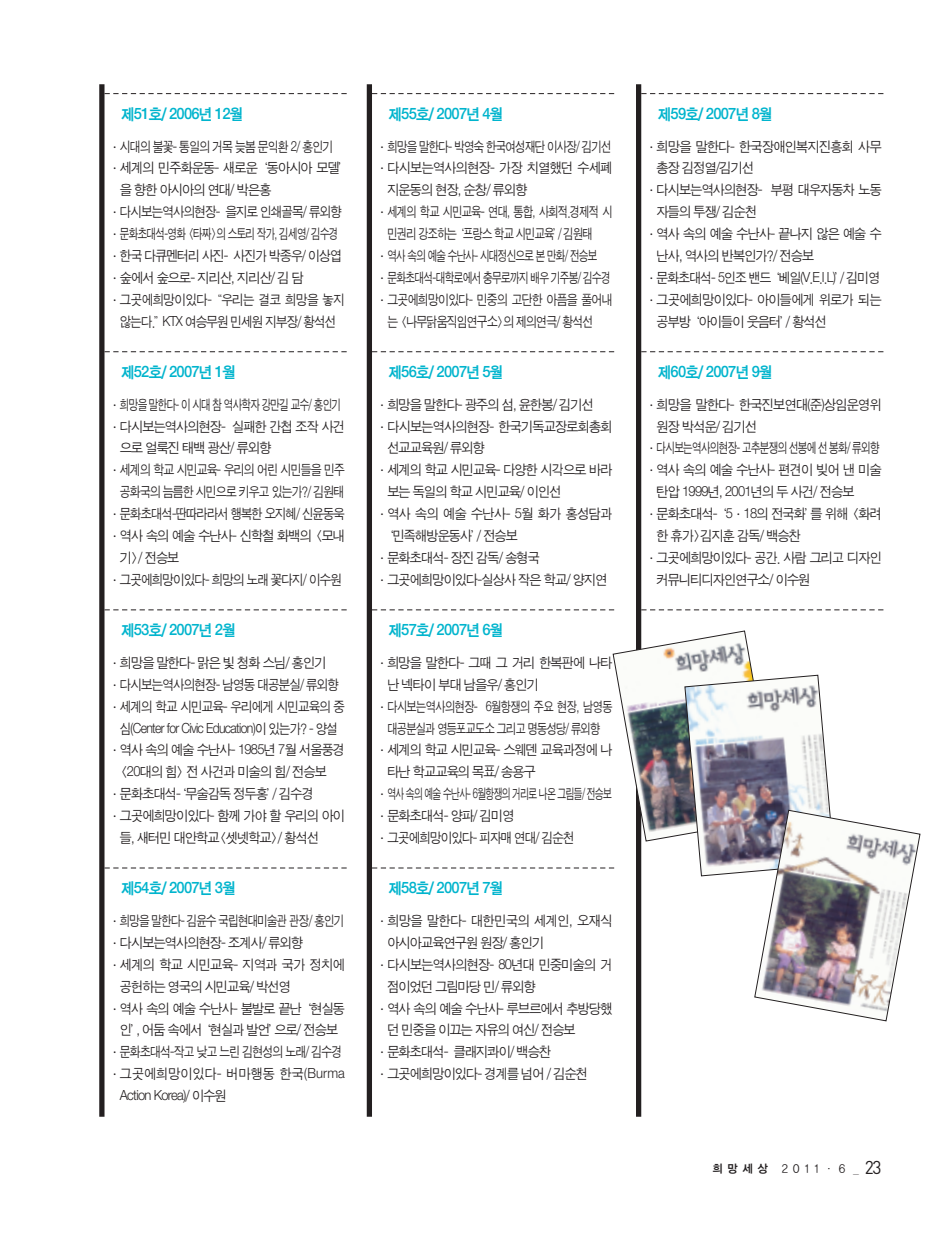
<style>
.page{position:relative;width:943px;height:1241px;background:#fff}
.page>*{position:absolute;margin:0;border:0;box-sizing:border-box;transform-origin:0 0}
.t1{font:15.75px "Sand Kg";letter-spacing:-.055em;color:#00b4cd;scale:.95 1}
.t2{font:14px "Sand Jg";letter-spacing:-.055em;color:#231f20;scale:.95 1}
.t3{font:14px "Sand Jg";letter-spacing:-.035em;color:#231f20;scale:.95 1}
.t4{font:14px "Sand Jg";letter-spacing:-.055em;color:#231f20;scale:.9 1}
.t5{font:14px "Sand Jg";letter-spacing:-.055em;color:#231f20;scale:.8 1}
.t6{font:14px "Sand Jg";letter-spacing:-.055em;color:#231f20;scale:.85 1}
.t7{font:14px "Sand Jg";letter-spacing:.01em;color:#231f20;scale:.95 1}
.t8{font:14px "Sand Jg";letter-spacing:-.025em;color:#231f20;scale:.95 1}
.t9{font:11.38px "YGO12";color:#231f20}
.s1{font-family:"YGO14"}
.s2{font-family:"Y Mj O11";font-size:12.25px}
.s3{font-family:"DIN";font-size:18.38px}
</style>
<div class="page">
<svg style="left:104px;top:93px;width:243px;height:1px"></svg>
<svg style="left:104px;top:351px;width:243px;height:1px"></svg>
<svg style="left:104px;top:609px;width:243px;height:1px"></svg>
<svg style="left:104px;top:867px;width:243px;height:1px"></svg>
<div style="left:99px;top:84px;width:5px;height:1032px;background:#231f20"></div>
<svg style="left:372px;top:93px;width:242px;height:1px"></svg>
<svg style="left:372px;top:351px;width:242px;height:1px"></svg>
<svg style="left:372px;top:609px;width:242px;height:1px"></svg>
<div style="left:367px;top:84px;width:5px;height:1032px;background:#231f20"></div>
<svg style="left:641px;top:93px;width:242px;height:1px"></svg>
<svg style="left:641px;top:351px;width:242px;height:1px"></svg>
<svg style="left:641px;top:609px;width:242px;height:1px"></svg>
<div style="left:636px;top:84px;width:5px;height:1032px;background:#231f20"></div>
<svg style="left:372px;top:630px;width:548px;height:391px"></svg>
<p class="t1" style="left:121px;top:106px;width:130px">제51호/ 2006년 12월</p>
<p class="t2" style="left:109px;top:139px;width:238px">·시대의 불꽃- 통일의 거목 늦봄 문익환 2/ 홍인기</p>
<p class="t2" style="left:109px;top:161px;width:256px">·세계의 민주화운동- 새로운‘동아시아 모델’</p>
<p class="t2" style="left:120px;top:183px;width:161px">을 향한 아시아의 연대/ 박은홍</p>
<p class="t2" style="left:109px;top:205px;width:247px">·다시보는역사의현장- 을지로 인쇄골목/ 류외향</p>
<p class="t2" style="left:109px;top:227px;width:243px">·문화초대석-영화 &lt;타짜&gt;의 스토리 작가, 김세영/ 김수경</p>
<p class="t2" style="left:109px;top:249px;width:247px">·한국 다큐멘터리 사진- 사진가 박종우/ 이상엽</p>
<p class="t2" style="left:109px;top:270px;width:207px">·숲에서 숲으로- 지리산, 지리산/ 김 담</p>
<p class="t3" style="left:109px;top:292px;width:250px">·그곳에희망이있다-“우리는 결코 희망을 놓지</p>
<p class="t4" style="left:120px;top:314px;width:242px">않는다.”KTX 여승무원 민세원 지부장/ 황석선</p>
<p class="t1" style="left:121px;top:364px;width:122px">제52호/ 2007년 1월</p>
<p class="t2" style="left:109px;top:397px;width:246px">·희망을 말한다- 이 시대 참 역사학자 강만길 교수/ 홍인기</p>
<p class="t2" style="left:109px;top:419px;width:250px">·다시보는역사의현장- 실패한 간첩 조작 사건</p>
<p class="t2" style="left:120px;top:441px;width:161px">으로 얼룩진 태백 광산/ 류외향</p>
<p class="t2" style="left:109px;top:463px;width:250px">·세계의 학교 시민교육- 우리의 어린 시민들을 민주</p>
<p class="t6" style="left:120px;top:485px;width:265px">공화국의 늠름한 시민으로 키우고 있는가?/ 김원태</p>
<p class="t2" style="left:109px;top:507px;width:250px">·문화초대석-딴따라라서 행복한 오지혜/ 신윤동욱</p>
<p class="t2" style="left:109px;top:528px;width:250px">·역사 속의 예술 수난사- 신학철 화백의 &lt;모내</p>
<p class="t2" style="left:120px;top:550px;width:64px">기&gt;/ 전승보</p>
<p class="t2" style="left:109px;top:572px;width:247px">·그곳에희망이있다- 희망의 노래 꽃다지/ 이수원</p>
<p class="t1" style="left:121px;top:622px;width:122px">제53호/ 2007년 2월</p>
<p class="t2" style="left:109px;top:655px;width:231px">·희망을 말한다- 맑은 빛 청화 스님/ 홍인기</p>
<p class="t2" style="left:109px;top:677px;width:244px">·다시보는역사의현장- 남영동 대공분실/ 류외향</p>
<p class="t2" style="left:109px;top:699px;width:250px">·세계의 학교 시민교육- 우리에게 시민교육의 중</p>
<p class="t4" style="left:120px;top:721px;width:244px">심(Center for Civic Education)이 있는가? - 양설</p>
<p class="t2" style="left:109px;top:743px;width:250px">·역사 속의 예술 수난사- 1985년 7월 서울풍경</p>
<p class="t2" style="left:120px;top:764px;width:219px">&lt;20대의 힘&gt; 전 사건과 미술의 힘/ 전승보</p>
<p class="t2" style="left:109px;top:786px;width:217px">·문화초대석‘- 무술감독 정두홍’/ 김수경</p>
<p class="t2" style="left:109px;top:808px;width:250px">·그곳에희망이있다- 함께 가야 할 우리의 아이</p>
<p class="t2" style="left:120px;top:830px;width:211px">들, 새터민 대안학교&lt;셋넷학교&gt;/ 황석선</p>
<p class="t1" style="left:121px;top:880px;width:122px">제54호/ 2007년 3월</p>
<p class="t2" style="left:109px;top:913px;width:249px">·희망을 말한다- 김윤수 국립현대미술관 관장/ 홍인기</p>
<p class="t2" style="left:109px;top:935px;width:206px">·다시보는역사의현장- 조계사/ 류외향</p>
<p class="t3" style="left:109px;top:957px;width:250px">·세계의 학교 시민교육- 지역과 국가 정치에</p>
<p class="t2" style="left:120px;top:979px;width:181px">공헌하는 영국의 시민교육/ 박선영</p>
<p class="t2" style="left:109px;top:1001px;width:250px">·역사 속의 예술 수난사- 불발로 끝난‘현실동</p>
<p class="t2" style="left:120px;top:1022px;width:231px">인’, 어둠 속에서‘현실과 발언’으로/ 전승보</p>
<p class="t2" style="left:109px;top:1044px;width:247px">·문화초대석-작고 낮고 느린 김현성의 노래/ 김수경</p>
<p class="t7" style="left:109px;top:1066px;width:250px">·그곳에희망이있다- 버마행동 한국(Burma</p>
<p class="t2" style="left:120px;top:1088px;width:114px">Action Korea)/ 이수원</p>
<p class="t1" style="left:388px;top:106px;width:122px">제55호/ 2007년 4월</p>
<p class="t2" style="left:376px;top:139px;width:249px">·희망을 말한다- 박영숙 한국여성재단 이사장/ 김기선</p>
<p class="t2" style="left:376px;top:161px;width:250px">·다시보는역사의현장- 가장 치열했던 수세폐</p>
<p class="t2" style="left:387px;top:183px;width:149px">지운동의 현장, 순창/ 류외향</p>
<p class="t2" style="left:376px;top:205px;width:250px">·세계의 학교 시민교육- 연대, 통합, 사회적.경제적 시</p>
<p class="t5" style="left:387px;top:227px;width:258px">민권리 강조하는‘프랑스 학교 시민교육’/ 김원태</p>
<p class="t2" style="left:376px;top:249px;width:234px">·역사 속의 예술 수난사- 시대정신으로 본 만화/ 전승보</p>
<p class="t2" style="left:376px;top:270px;width:248px">·문화초대석-대학로에서 충무로까지 배우 기주봉/ 김수경</p>
<p class="t2" style="left:376px;top:292px;width:250px">·그곳에희망이있다- 민중의 고단한 아픔을 풀어내</p>
<p class="t6" style="left:387px;top:314px;width:243px">는 &lt;나무닭움직임연구소&gt;의 제의연극/ 황석선</p>
<p class="t1" style="left:388px;top:364px;width:122px">제56호/ 2007년 5월</p>
<p class="t2" style="left:376px;top:397px;width:230px">·희망을 말한다- 광주의 섬, 윤한봉/ 김기선</p>
<p class="t2" style="left:376px;top:419px;width:250px">·다시보는역사의현장- 한국기독교장로회총회</p>
<p class="t2" style="left:387px;top:441px;width:104px">선교교육원/ 류외향</p>
<p class="t2" style="left:376px;top:463px;width:250px">·세계의 학교 시민교육- 다양한 시각으로 바라</p>
<p class="t2" style="left:387px;top:485px;width:184px">보는 독일의 학교 시민교육/ 이인선</p>
<p class="t3" style="left:376px;top:507px;width:250px">·역사 속의 예술 수난사- 5월 화가 홍성담과</p>
<p class="t2" style="left:381px;top:528px;width:145px">‘민족해방운동사’/ 전승보</p>
<p class="t2" style="left:376px;top:550px;width:174px">·문화초대석- 장진 감독/ 송형국</p>
<p class="t2" style="left:376px;top:572px;width:245px">·그곳에희망이있다-실상사 작은 학교/ 양지연</p>
<p class="t1" style="left:388px;top:622px;width:122px">제57호/ 2007년 6월</p>
<p class="t2" style="left:376px;top:655px;width:250px">·희망을 말한다- 그때 그 거리 한복판에 나타</p>
<p class="t2" style="left:387px;top:677px;width:161px">난 넥타이 부대 남을우/ 홍인기</p>
<p class="t2" style="left:376px;top:699px;width:250px">·다시보는역사의현장- 6월항쟁의 주요 현장, 남영동</p>
<p class="t5" style="left:387px;top:721px;width:267px">대공분실과 영등포교도소 그리고 명동성당/ 류외향</p>
<p class="t2" style="left:376px;top:743px;width:250px">·세계의 학교 시민교육- 스웨덴 교육과정에 나</p>
<p class="t2" style="left:387px;top:764px;width:158px">타난 학교교육의 목표/ 송용구</p>
<p class="t2" style="left:376px;top:786px;width:249px">·역사 속의 예술 수난사- 6월항쟁의 거리로 나온 그림들/ 전승보</p>
<p class="t2" style="left:376px;top:808px;width:147px">·문화초대석- 양파/ 김미영</p>
<p class="t2" style="left:376px;top:830px;width:210px">·그곳에희망이있다- 피자매 연대/ 김순천</p>
<p class="t1" style="left:388px;top:880px;width:122px">제58호/ 2007년 7월</p>
<p class="t8" style="left:376px;top:913px;width:250px">·희망을 말한다- 대한민국의 세계인, 오재식</p>
<p class="t2" style="left:387px;top:935px;width:166px">아시아교육연구원 원장/ 홍인기</p>
<p class="t2" style="left:376px;top:957px;width:250px">·다시보는역사의현장- 80년대 민중미술의 거</p>
<p class="t2" style="left:387px;top:979px;width:158px">점이었던 그림마당 민/ 류외향</p>
<p class="t2" style="left:376px;top:1001px;width:250px">·역사 속의 예술 수난사- 루브르에서 추방당했</p>
<p class="t2" style="left:387px;top:1022px;width:200px">던 민중을 이끄는 자유의 여신/ 전승보</p>
<p class="t2" style="left:376px;top:1044px;width:186px">·문화초대석- 클래지콰이/ 백승찬</p>
<p class="t2" style="left:376px;top:1066px;width:224px">·그곳에희망이있다- 경계를 넘어 / 김순천</p>
<p class="t1" style="left:658px;top:106px;width:122px">제59호/ 2007년 8월</p>
<p class="t2" style="left:645px;top:139px;width:250px">·희망을 말한다- 한국장애인복지진흥회 사무</p>
<p class="t2" style="left:656px;top:161px;width:104px">총장 김정열/김기선</p>
<p class="t2" style="left:645px;top:183px;width:250px">·다시보는역사의현장- 부평 대우자동차 노동</p>
<p class="t2" style="left:656px;top:205px;width:107px">자들의 투쟁/ 김순천</p>
<p class="t2" style="left:645px;top:227px;width:250px">·역사 속의 예술 수난사- 끝나지 않은 예술 수</p>
<p class="t2" style="left:656px;top:249px;width:167px">난사, 역사의 반복인가?/ 전승보</p>
<p class="t2" style="left:645px;top:270px;width:248px">·문화초대석- 5인조 밴드‘베일(V.E.I.L)’/ 김미영</p>
<p class="t2" style="left:645px;top:292px;width:250px">·그곳에희망이있다- 아이들에게 위로가 되는</p>
<p class="t2" style="left:656px;top:314px;width:181px">공부방‘아이들이 웃음터’/ 황석선</p>
<p class="t1" style="left:658px;top:364px;width:122px">제60호/ 2007년 9월</p>
<p class="t2" style="left:645px;top:397px;width:250px">·희망을 말한다- 한국진보연대(준)상임운영위</p>
<p class="t2" style="left:656px;top:419px;width:107px">원장 박석운/ 김기선</p>
<p class="t2" style="left:645px;top:441px;width:248px">·다시보는역사의현장- 고추분쟁의 선봉에 선 봉화/ 류외향</p>
<p class="t2" style="left:645px;top:463px;width:250px">·역사 속의 예술 수난사- 편견이 빚어 낸 미술</p>
<p class="t2" style="left:656px;top:485px;width:209px">탄압 1999년, 2001년의 두 사건/ 전승보</p>
<p class="t2" style="left:645px;top:507px;width:250px">·문화초대석-‘5·18의 전국화’를 위해 &lt;화려</p>
<p class="t2" style="left:656px;top:528px;width:153px">한 휴가&gt;김지훈 감독/ 백승찬</p>
<p class="t2" style="left:645px;top:550px;width:250px">·그곳에희망이있다- 공간. 사람 그리고 디자인</p>
<p class="t2" style="left:656px;top:572px;width:163px">커뮤니티디자인연구소/ 이수원</p>
<p class="t9" style="left:712px;top:1160px;width:171px"><span class="s1">희망세상</span> 2011·6 <span class="s2">_</span> <span class="s3">23</span></p>
</div>
